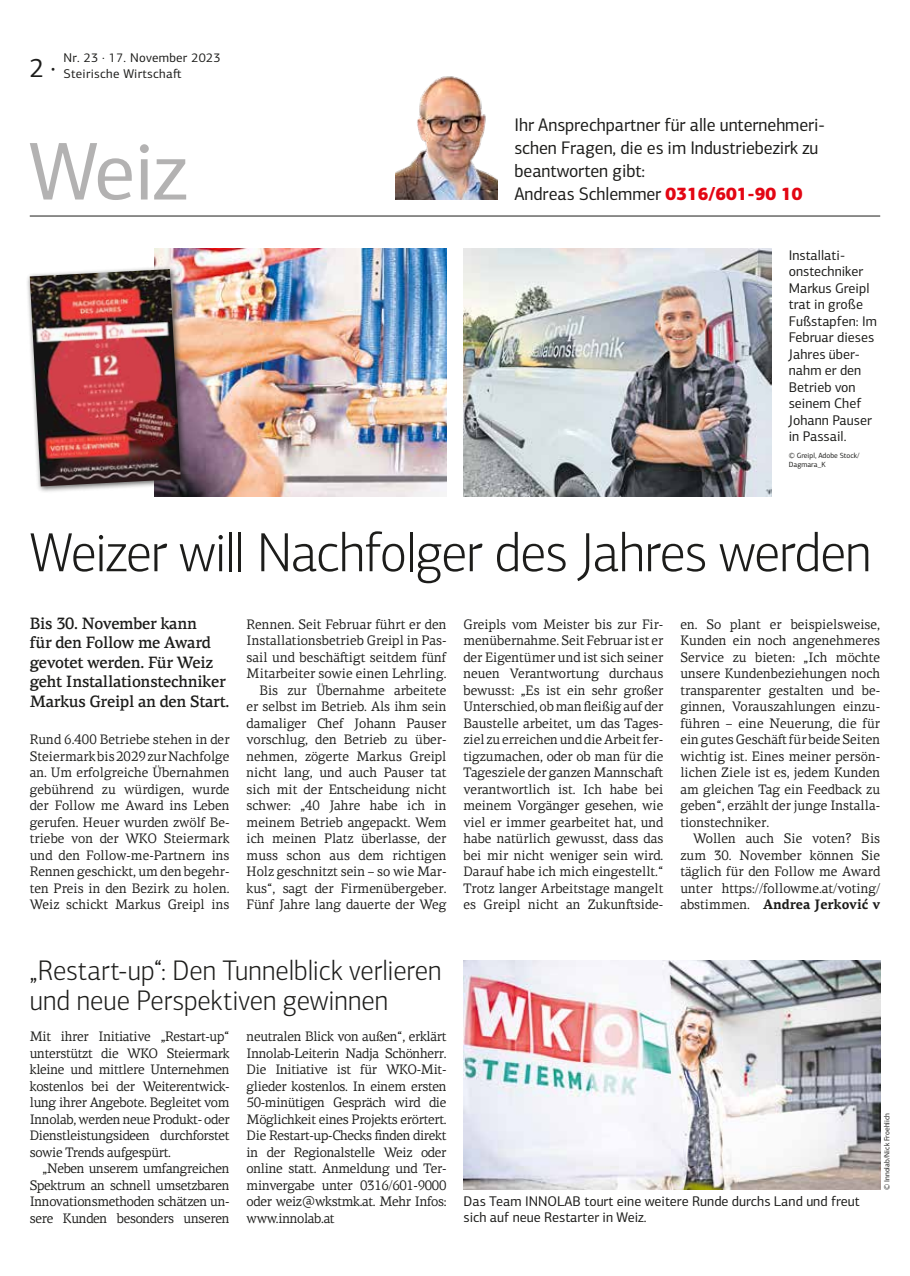
<style>
.page{position:relative;width:910px;height:1276px;background:#fff}
.page>*{position:absolute;margin:0;border:0;box-sizing:border-box;transform-origin:0 0}
.t1{font:82.5px "PF Centro Sans Pro";color:#b3b2b2}
.t2{font:300 55.5px "PF Centro Sans Pro";letter-spacing:-.02em;color:#1d1d1b;scale:.96 1}
.t3{font:300 28.5px/30px "PF Centro Sans Pro";color:#1d1d1b;scale:.96 1}
.t4{font:27px "PF Centro Sans Pro";color:#1d1d1b;scale:.96 1}
.t5{font:18.3px/23px "PF Centro Sans Pro";letter-spacing:-.005em;color:#1d1d1b;scale:.96 1}
.t6{font:500 16.5px/19.5px "PF Centro Serif Pro";letter-spacing:-.02em;color:#1d1d1b;scale:.96 1}
.t7{font:14.1px/16.5px "PF Centro Sans Pro";color:#1d1d1b}
.t8{font:13.8px/16.5px "PF Centro Serif Pro";letter-spacing:-.005em;color:#1d1d1b;text-align:justify;scale:.96 1}
.t9{font:12.75px/16.2px "PF Centro Sans Pro";letter-spacing:.02em;color:#1d1d1b}
.t10{font:7.5px/9px "PF Centro Sans Pro";color:#1d1d1b}
.s1{font-weight:900;color:#e30613}
.s2{font-weight:700}
</style>
<div class="page">
<hr style="left:30px;top:216px;width:850px;height:1px;background:#1d1d1b">
<img style="left:154px;top:249px;width:292px;height:247px">
<img style="left:463px;top:249px;width:309px;height:247px">
<div style="left:26px;top:266px;width:162px;height:227px;background:#1d1d1b;opacity:.7"></div>
<img style="left:30px;top:269px;width:151px;height:217px">
<img style="left:395px;top:76px;width:102px;height:123px">
<img style="left:463px;top:960px;width:417px;height:229px">
<h3 class="t4" style="left:30px;top:51px;width:29px">2 ·</h3>
<p class="t9" style="left:64px;top:50px;width:159px">Nr. 23 · 17. November 2023<br>Steirische Wirtschaft</p>
<h1 class="t1" style="left:29px;top:122px;width:160px">Weiz</h1>
<h3 class="t5" style="left:514px;top:113px;width:325px">Ihr Ansprechpartner für alle unternehmeri&shy;schen Fragen, die es im Industriebezirk zu beantworten gibt:<br>Andreas Schlemmer <span class="s1">0316/601-90 10</span></h3>
<p class="t7" style="left:789px;top:246px;width:90px">Installati&shy;onstechniker<br>Markus Greipl trat in große<br>Fußstapfen: Im<br>Februar dieses<br>Jahres über&shy;nahm er den<br>Betrieb von seinem Chef<br>Johann Pauser in Passail.</p>
<p class="t10" style="left:789px;top:451px;width:72px">© Greipl, Adobe Stock/<br>Dagmara_K</p>
<h2 class="t2" style="left:30px;top:520px;width:878px">Weizer will Nachfolger des Jahres werden</h2>
<p class="t6" style="left:30px;top:613px;width:209px">Bis 30. November kann<br>für den Follow me Award gevotet werden. Für Weiz geht Installationstechniker<br>Markus Greipl an den Start.</p>
<p class="t8" style="left:30px;top:731px;width:210px">Rund 6.400 Betriebe stehen in der Steiermark bis 2029 zur Nachfolge an. Um erfolgreiche Übernahmen gebührend zu würdigen, wurde der Follow me Award ins Leben gerufen. Heuer wurden zwölf Be&shy;triebe von der WKO Steiermark und den Follow-me-Partnern ins Rennen geschickt, um den begehr&shy;ten Preis in den Bezirk zu holen.<br>Weiz schickt Markus Greipl ins</p>
<p class="t8" style="left:247px;top:616px;width:210px;text-align:right">Rennen. Seit Februar führt er den<br>Installationsbetrieb Greipl in Pas&shy;sail und beschäftigt seitdem fünf<br>Mitarbeiter sowie einen Lehrling.<br>Bis zur Übernahme arbeitete er selbst im Betrieb. Als ihm sein damaliger Chef Johann Pauser vorschlug, den Betrieb zu über&shy;nehmen, zögerte Markus Greipl nicht lang, und auch Pauser tat sich mit der Entscheidung nicht schwer: „40 Jahre habe ich in meinem Betrieb angepackt. Wem ich meinen Platz überlasse, der muss schon aus dem richtigen<br>Holz geschnitzt sein – so wie Mar&shy;kus“, sagt der Firmenübergeber.<br>Fünf Jahre lang dauerte der Weg</p>
<p class="t8" style="left:463px;top:616px;width:210px">Greipls vom Meister bis zur Fir&shy;menübernahme. Seit Februar ist er der Eigentümer und ist sich seiner neuen Verantwortung durchaus bewusst: „Es ist ein sehr großer Unterschied, ob man fleißig auf der Baustelle arbeitet, um das Tages&shy;ziel zu erreichen und die Arbeit fer&shy;tigzumachen, oder ob man für die Tagesziele der ganzen Mannschaft verantwortlich ist. Ich habe bei meinem Vorgänger gesehen, wie viel er immer gearbeitet hat, und habe natürlich gewusst, dass das bei mir nicht weniger sein wird.<br>Darauf habe ich mich eingestellt.“ Trotz langer Arbeitstage mangelt es Greipl nicht an Zukunftside-</p>
<p class="t8" style="left:680px;top:616px;width:210px">en. So plant er beispielsweise, Kunden ein noch angenehmeres Service zu bieten: „Ich möchte unsere Kundenbeziehungen noch transparenter gestalten und be&shy;ginnen, Vorauszahlungen einzu&shy;führen – eine Neuerung, die für ein gutes Geschäft für beide Seiten wichtig ist. Eines meiner persön&shy;lichen Ziele ist es, jedem Kunden am gleichen Tag ein Feedback zu geben“, erzählt der junge Installa&shy;tionstechniker.</p>
<p class="t8" style="left:680px;top:830px;width:210px;text-indent:13px">Wollen auch Sie voten? Bis zum 30. November können Sie täglich für den Follow me Award unter https://followme.at/voting/ abstimmen. <span class="s2">Andrea Jerković v</span></p>
<h3 class="t3" style="left:30px;top:955px;width:430px">„Restart-up“: Den Tunnelblick verlieren und neue Perspektiven gewinnen</h3>
<p class="t8" style="left:30px;top:1028px;width:210px">Mit ihrer Initiative „Restart-up“ unterstützt die WKO Steiermark kleine und mittlere Unternehmen kostenlos bei der Weiterentwick&shy;lung ihrer Angebote. Begleitet vom Innolab, werden neue Produkt- oder Dienstleistungsideen durchforstet sowie Trends aufgespürt.</p>
<p class="t8" style="left:30px;top:1160px;width:210px;text-indent:13px">„Neben unserem umfangreichen Spektrum an schnell umsetzbaren Innovationsmethoden schätzen un&shy;sere Kunden besonders unseren</p>
<p class="t8" style="left:247px;top:1028px;width:210px">neutralen Blick von außen“, erklärt Innolab-Leiterin Nadja Schönherr.<br>Die Initiative ist für WKO-Mit&shy;glieder kostenlos. In einem ersten 50-minütigen Gespräch wird die Möglichkeit eines Projekts erörtert.<br>Die Restart-up-Checks finden direkt in der Regionalstelle Weiz oder online statt. Anmeldung und Ter&shy;minvergabe unter 0316/601-9000 oder weiz@wkstmk.at. Mehr Infos: www.innolab.at</p>
<p class="t7" style="left:463px;top:1193px;width:398px">Das Team INNOLAB tourt eine weitere Runde durchs Land und freut sich auf neue Restarter in Weiz.</p>
<p class="t10" style="left:882px;top:1189px;width:78px;rotate:-90deg">© Innolab/Nick Froehlich</p>
</div>
